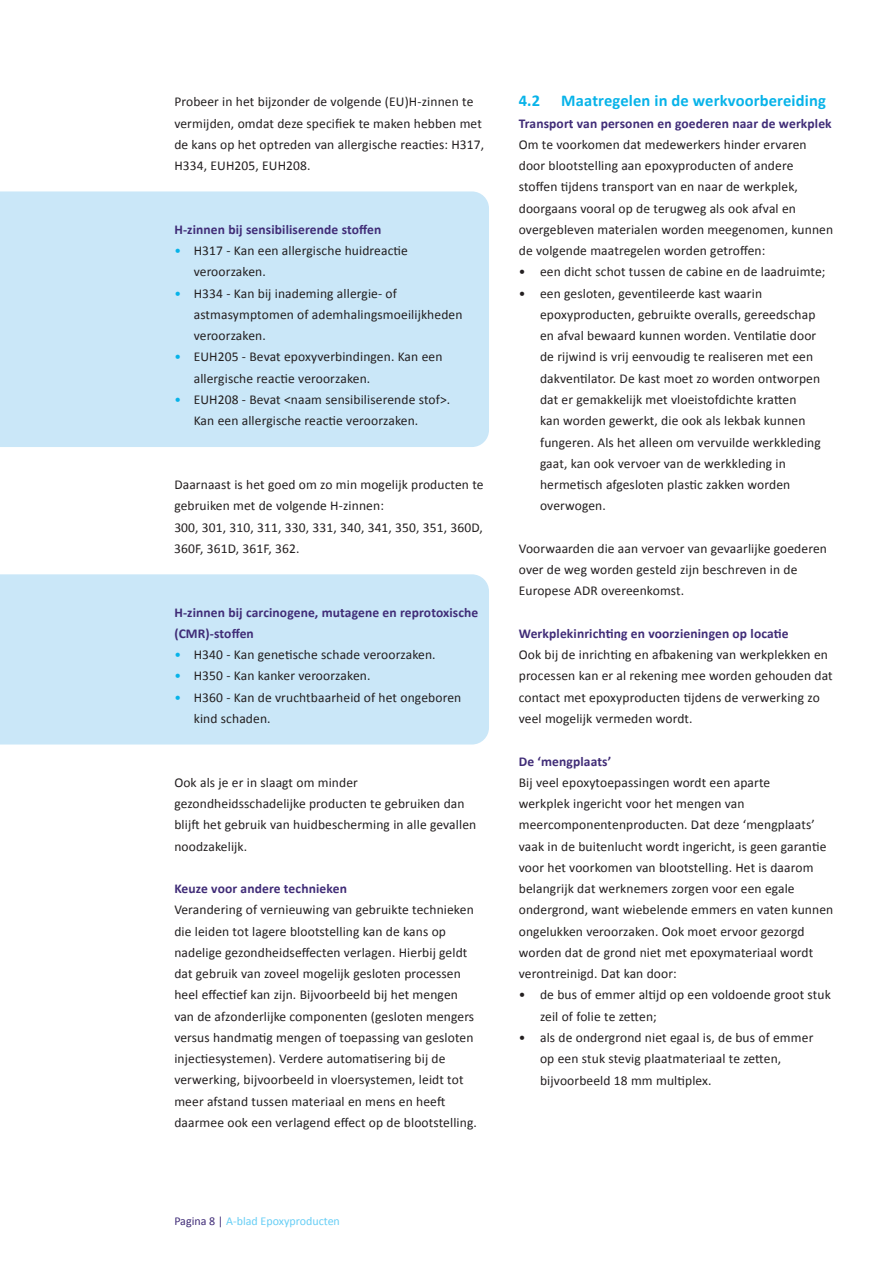
<style>
.page{position:relative;width:893px;height:1263px;background:#fff}
.page>*{position:absolute;margin:0;border:0;box-sizing:border-box;transform-origin:0 0}
.t1{font:700 16.5px "Calibri";letter-spacing:.01em;color:#07b3e9}
.t2{font:13.5px/21.3px "Calibri";letter-spacing:.01em;color:#231f20}
.t3{font:700 13.5px/21.3px "Calibri";letter-spacing:.01em;color:#402c77}
.t4{font:12px "Calibri";color:#67cef5}
.s1{color:#07b3e9}
.s2{color:#402c77}
</style>
<div class="page">
<div style="left:0;top:191px;width:489px;height:256px;background:#cae7f8"></div>
<div style="left:0;top:574px;width:489px;height:170px;background:#cae7f8"></div>
<p class="t2" style="left:174px;top:91px;width:311px">Probeer in het bijzonder de volgende (EU)H-zinnen te vermijden, omdat deze specifiek te maken hebben met de kans op het optreden van allergische reacties: H317, H334, EUH205, EUH208.</p>
<p class="t3" style="left:174px;top:218px;width:208px">H-zinnen bij sensibiliserende stoffen</p>
<p class="t2" style="left:194px;top:240px;width:216px;text-indent:-19px"><span class="s1">•</span> H317 - Kan een allergische huidreactie veroorzaken.</p>
<p class="t2" style="left:194px;top:282px;width:270px;text-indent:-19px"><span class="s1">•</span> H334 - Kan bij inademing allergie- of astmasymptomen of ademhalingsmoeilijkheden veroorzaken.</p>
<p class="t2" style="left:194px;top:346px;width:250px;text-indent:-19px"><span class="s1">•</span> EUH205 - Bevat epoxyverbindingen. Kan een allergische reactie veroorzaken.</p>
<p class="t2" style="left:194px;top:388px;width:258px;text-indent:-19px"><span class="s1">•</span> EUH208 - Bevat &lt;naam sensibiliserende stof&gt;.<br>Kan een allergische reactie veroorzaken.</p>
<p class="t2" style="left:174px;top:473px;width:311px">Daarnaast is het goed om zo min mogelijk producten te gebruiken met de volgende H-zinnen:<br>300, 301, 310, 311, 330, 331, 340, 341, 350, 351, 360D, 360F, 361D, 361F, 362.</p>
<p class="t3" style="left:174px;top:601px;width:306px">H-zinnen bij carcinogene, mutagene en reprotoxische (CMR)-stoffen</p>
<p class="t2" style="left:174px;top:644px;width:263px"><span class="s1">•</span> H340 - Kan genetische schade veroorzaken.</p>
<p class="t2" style="left:174px;top:665px;width:198px"><span class="s1">•</span> H350 - Kan kanker veroorzaken.</p>
<p class="t2" style="left:194px;top:686px;width:269px;text-indent:-19px"><span class="s1">•</span> H360 - Kan de vruchtbaarheid of het ongeboren kind schaden.</p>
<p class="t2" style="left:174px;top:771px;width:303px">Ook als je er in slaagt om minder gezondheidsschadelijke producten te gebruiken dan blijft het gebruik van huidbescherming in alle gevallen noodzakelijk.</p>
<p class="t3" style="left:174px;top:877px;width:174px">Keuze voor andere technieken</p>
<p class="t2" style="left:174px;top:899px;width:304px">Verandering of vernieuwing van gebruikte technieken die leiden tot lagere blootstelling kan de kans op nadelige gezondheidseffecten verlagen. Hierbij geldt dat gebruik van zoveel mogelijk gesloten processen heel effectief kan zijn. Bijvoorbeeld bij het mengen van de afzonderlijke componenten (gesloten mengers versus handmatig mengen of toepassing van gesloten injectiesystemen). Verdere automatisering bij de verwerking, bijvoorbeeld in vloersystemen, leidt tot meer afstand tussen materiaal en mens en heeft daarmee ook een verlagend effect op de blootstelling.</p>
<p class="t4" style="left:174px;top:1213px;width:167px"><span class="s2">Pagina 8 |</span> A-blad Epoxyproducten</p>
<p class="t1" style="left:519px;top:89px;width:23px">4.2</p>
<p class="t1" style="left:561px;top:89px;width:266px">Maatregelen in de werkvoorbereiding</p>
<p class="t3" style="left:519px;top:112px;width:314px">Transport van personen en goederen naar de werkplek</p>
<p class="t2" style="left:519px;top:133px;width:316px">Om te voorkomen dat medewerkers hinder ervaren door blootstelling aan epoxyproducten of andere stoffen tijdens transport van en naar de werkplek, doorgaans vooral op de terugweg als ook afval en overgebleven materialen worden meegenomen, kunnen de volgende maatregelen worden getroffen:</p>
<p class="t2" style="left:519px;top:261px;width:308px">• een dicht schot tussen de cabine en de laadruimte;</p>
<p class="t2" style="left:540px;top:282px;width:282px;text-indent:-21px">• een gesloten, geventileerde kast waarin epoxyproducten, gebruikte overalls, gereedschap en afval bewaard kunnen worden. Ventilatie door de rijwind is vrij eenvoudig te realiseren met een dakventilator. De kast moet zo worden ontworpen dat er gemakkelijk met vloeistofdichte kratten<br>kan worden gewerkt, die ook als lekbak kunnen fungeren. Als het alleen om vervuilde werkkleding gaat, kan ook vervoer van de werkkleding in hermetisch afgesloten plastic zakken worden overwogen.</p>
<p class="t2" style="left:519px;top:537px;width:310px">Voorwaarden die aan vervoer van gevaarlijke goederen over de weg worden gesteld zijn beschreven in de<br>Europese ADR overeenkomst.</p>
<p class="t3" style="left:519px;top:622px;width:271px">Werkplekinrichting en voorzieningen op locatie</p>
<p class="t2" style="left:519px;top:644px;width:315px">Ook bij de inrichting en afbakening van werkplekken en processen kan er al rekening mee worden gehouden dat contact met epoxyproducten tijdens de verwerking zo veel mogelijk vermeden wordt.</p>
<p class="t3" style="left:519px;top:750px;width:94px">De ‘mengplaats’</p>
<p class="t2" style="left:519px;top:771px;width:316px">Bij veel epoxytoepassingen wordt een aparte<br>werkplek ingericht voor het mengen van meercomponentenproducten. Dat deze ‘mengplaats’ vaak in de buitenlucht wordt ingericht, is geen garantie voor het voorkomen van blootstelling. Het is daarom belangrijk dat werknemers zorgen voor een egale ondergrond, want wiebelende emmers en vaten kunnen ongelukken veroorzaken. Ook moet ervoor gezorgd worden dat de grond niet met epoxymateriaal wordt verontreinigd. Dat kan door:</p>
<p class="t2" style="left:540px;top:984px;width:292px;text-indent:-21px">• de bus of emmer altijd op een voldoende groot stuk zeil of folie te zetten;</p>
<p class="t2" style="left:540px;top:1026px;width:275px;text-indent:-21px">• als de ondergrond niet egaal is, de bus of emmer op een stuk stevig plaatmateriaal te zetten, bijvoorbeeld 18 mm multiplex.</p>
</div>
